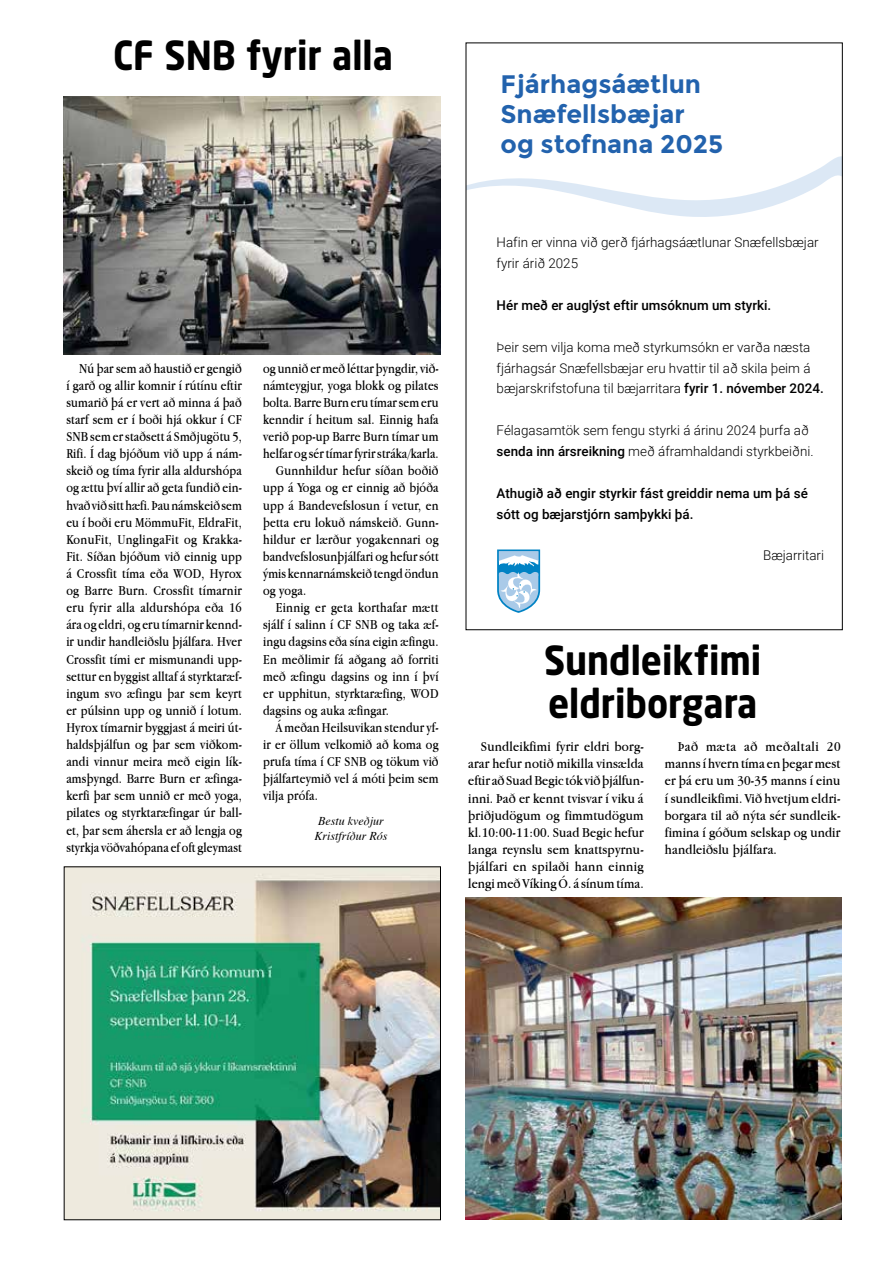
<style>
.page{position:relative;width:893px;height:1263px;background:#fff}
.page>*{position:absolute;margin:0;border:0;box-sizing:border-box;transform-origin:0 0}
.t1{font:700 39.6px/43.2px "Neo Sans W1 G";color:#000;scale:.91 1}
.t2{font:700 25.35px/30.5px "Montserrat";color:#2262ad}
.t3{font:14.25px/17.1px "Apple Garamond";letter-spacing:.01em;color:#000;text-align:justify}
.t4{font:14.25px/17.1px "Apple Garamond";letter-spacing:.01em;color:#000;text-align:justify;scale:1.06 1}
.t5{font:300 13.35px/20.9px "Roboto";color:#000}
.t6{font:500 13.35px/20.9px "Roboto";color:#000}
.t7{font:italic 12px/14.4px "Times";color:#000;text-align:center}
.s1{font-weight:500}
</style>
<div class="page">
<img style="left:64px;top:96px;width:376px;height:258px">
<img style="left:466px;top:897px;width:376px;height:323px">
<svg style="left:468px;top:156px;width:373px;height:61px"></svg>
<svg style="left:497px;top:549px;width:44px;height:64px"></svg>
<img style="left:66px;top:868px;width:373px;height:350px">
<div style="left:64px;top:866px;width:377px;height:354px;border:1px solid #000"></div>
<h1 class="t1" style="left:113px;top:33px;width:309px">CF SNB fyrir alla</h1>
<h2 class="t2" style="left:501px;top:69px;width:224px">Fjárhagsáætlun<br>Snæfellsbæjar og stofnana 2025</h2>
<p class="t3" style="left:66px;top:359px;width:177px;text-indent:13px">Nú þar sem að haustið er gengið í garð og allir komnir í rútínu eftir sumarið þá er vert að minna á það starf sem er í boði hjá okkur í CF SNB sem er staðsett á Smðjugötu 5, Rifi. Í dag bjóðum við upp á nám&shy;skeið og tíma fyrir alla aldurshópa og ættu því allir að geta fundið ein&shy;hvað við sitt hæfi. Þau námskeið sem eu í boði eru MömmuFit, EldraFit, KonuFit, UnglingaFit og Krakka-Fit. Síðan bjóðum við einnig upp á Crossfit tíma eða WOD, Hyrox og Barre Burn. Crossfit tímarnir eru fyrir alla aldurshópa eða 16 ára og eldri, og eru tímarnir kennd&shy;ir undir handleiðslu þjálfara. Hver Crossfit tími er mismunandi upp&shy;settur en byggist alltaf á styrktaræf&shy;ingum svo æfingu þar sem keyrt er púlsinn upp og unnið í lotum.<br>Hyrox tímarnir byggjast á meiri út&shy;haldsþjálfun og þar sem viðkom&shy;andi vinnur meira með eigin lík&shy;amsþyngd. Barre Burn er æfinga&shy;kerfi þar sem unnið er með yoga, pilates og styrktaræfingar úr ball&shy;et, þar sem áhersla er að lengja og styrkja vöðvahópana ef oft gleymast</p>
<p class="t3" style="left:263px;top:359px;width:177px">og unnið er með léttar þyngdir, við-</p>
<p class="t3" style="left:263px;top:376px;width:177px">námteygjur, yoga blokk og pilates</p>
<p class="t3" style="left:263px;top:394px;width:177px">bolta. Barre Burn eru tímar sem eru</p>
<p class="t3" style="left:263px;top:411px;width:177px">kenndir í heitum sal. Einnig hafa</p>
<p class="t3" style="left:263px;top:428px;width:177px">verið pop-up Barre Burn tímar um</p>
<p class="t3" style="left:263px;top:445px;width:177px">helfar og sér tímar fyrir stráka/karla.</p>
<p class="t3" style="left:276px;top:462px;width:164px">Gunnhildur hefur síðan boðið</p>
<p class="t3" style="left:263px;top:479px;width:177px">upp á Yoga og er einnig að bjóða</p>
<p class="t3" style="left:263px;top:496px;width:177px">upp á Bandevefslosun í vetur, en</p>
<p class="t3" style="left:263px;top:513px;width:177px">þetta eru lokuð námskeið. Gunn-</p>
<p class="t3" style="left:263px;top:530px;width:177px">hildur er lærður yogakennari og</p>
<p class="t3" style="left:263px;top:547px;width:177px">bandvefslosunþjálfari og hefur sótt</p>
<p class="t3" style="left:263px;top:565px;width:177px">ýmis kennarnámskeið tengd öndun</p>
<p class="t3" style="left:263px;top:582px;width:45px">og yoga.</p>
<p class="t3" style="left:276px;top:599px;width:164px">Einnig er geta korthafar mætt</p>
<p class="t3" style="left:263px;top:616px;width:177px">sjálf í salinn í CF SNB og taka æf-</p>
<p class="t3" style="left:263px;top:633px;width:177px">ingu dagsins eða sína eigin æfingu.</p>
<p class="t3" style="left:263px;top:650px;width:177px">En meðlimir fá aðgang að forriti</p>
<p class="t3" style="left:263px;top:667px;width:177px">með æfingu dagsins og inn í því</p>
<p class="t3" style="left:263px;top:684px;width:177px">er upphitun, styrktaræfing, WOD</p>
<p class="t3" style="left:263px;top:701px;width:127px">dagsins og auka æfingar.</p>
<p class="t3" style="left:276px;top:718px;width:164px">Á meðan Heilsuvikan stendur yf-</p>
<p class="t3" style="left:263px;top:736px;width:177px">ir er öllum velkomið að koma og</p>
<p class="t3" style="left:263px;top:753px;width:177px">prufa tíma í CF SNB og tökum við</p>
<p class="t3" style="left:263px;top:770px;width:177px">þjálfarteymið vel á móti þeim sem</p>
<p class="t3" style="left:263px;top:787px;width:56px">vilja prófa.</p>
<p class="t7" style="left:314px;top:813px;width:75px">Bestu kveðjur<br>Kristfríður Rós</p>
<p class="t5" style="left:497px;top:232px;width:324px">Hafin er vinna við gerð fjárhagsáætlunar Snæfellsbæjar fyrir árið 2025</p>
<p class="t6" style="left:497px;top:294px;width:276px">Hér með er auglýst eftir umsóknum um styrki.</p>
<p class="t5" style="left:497px;top:336px;width:329px">Þeir sem vilja koma með styrkumsókn er varða næsta fjárhagsár Snæfellsbæjar eru hvattir til að skila þeim á bæjarskrifstofuna til bæjarritara <span class="s1">fyrir 1. nóvember 2024.</span></p>
<p class="t5" style="left:497px;top:419px;width:318px">Félagasamtök sem fengu styrki á árinu 2024 þurfa að <span class="s1">senda inn ársreikning</span> með áframhaldandi styrkbeiðni.</p>
<p class="t6" style="left:497px;top:482px;width:313px">Athugið að engir styrkir fást greiddir nema um þá sé sótt og bæjarstjórn samþykki þá.</p>
<p class="t5" style="left:763px;top:544px;width:62px">Bæjarritari</p>
<h1 class="t1" style="left:544px;top:638px;width:240px">Sundleikfimi eldriborgara</h1>
<p class="t4" style="left:468px;top:738px;width:167px;text-indent:13px">Sundleikfimi fyrir eldri borg&shy;arar hefur notið mikilla vinsælda eftir að Suad Begic tók við þjálfun&shy;inni. Það er kennt tvisvar í viku á þriðjudögum og fimmtudögum kl.10:00-11:00. Suad Begic hefur langa reynslu sem knattspyrnu&shy;þjálfari en spilaði hann einnig lengi með Víking Ó. á sínum tíma.</p>
<p class="t4" style="left:665px;top:738px;width:167px;text-indent:13px">Það mæta að meðaltali 20 manns í hvern tíma en þegar mest er þá eru um 30-35 manns í einu í sundleikfimi. Við hvetjum eldri&shy;borgara til að nýta sér sundleik&shy;fimina í góðum selskap og undir handleiðslu þjálfara.</p>
</div>
